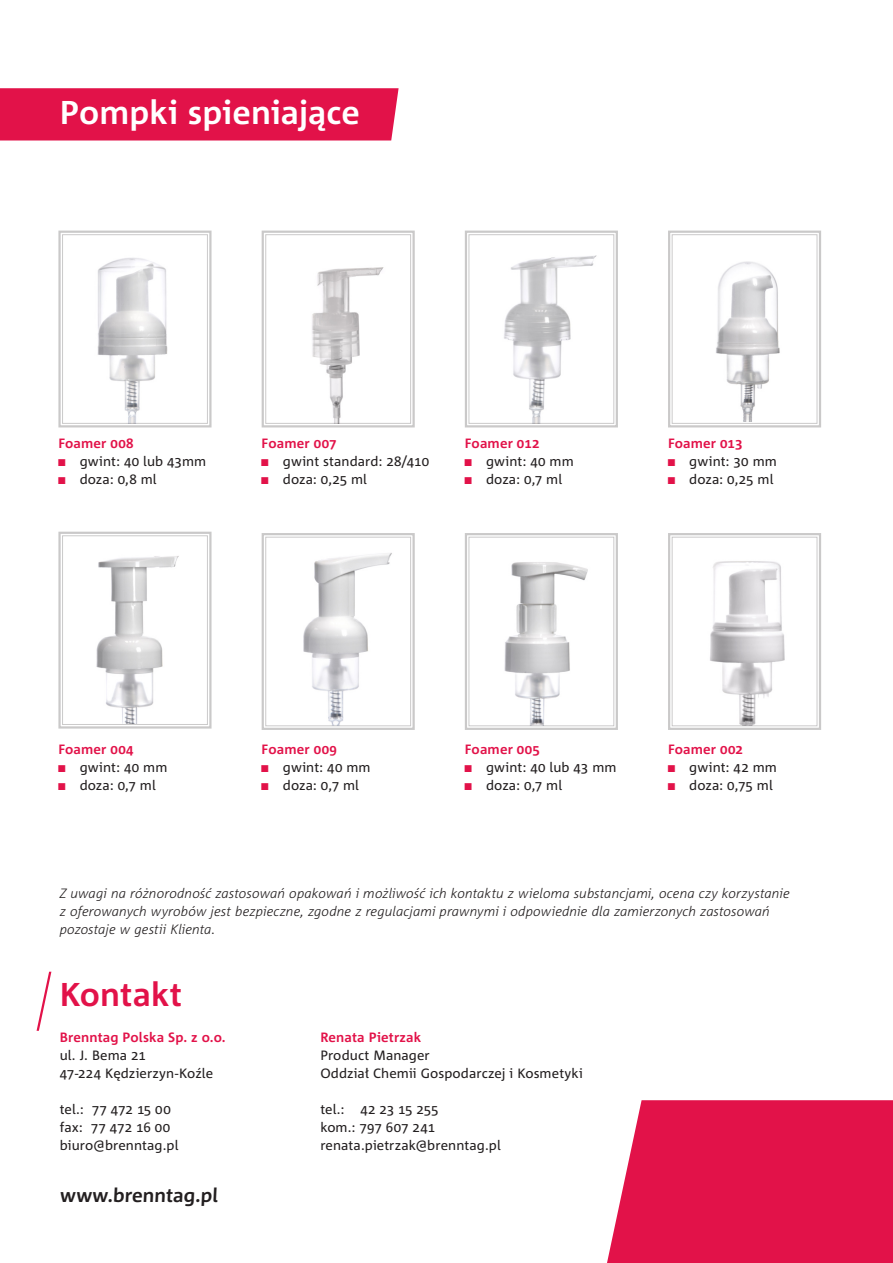
<style>
.page{position:relative;width:893px;height:1263px;background:#fff}
.page>*{position:absolute;margin:0;border:0;box-sizing:border-box;transform-origin:0 0}
.White_Headline__Blue{font:700 33px "Corpid E1 s";letter-spacing:.005em;color:#fff}
.t1{font:700 33px "Corpid E1 s";letter-spacing:.005em;color:#e21249}
.t2{font:700 19.35px "Corpid E1 s";color:#231f20}
.Main_Body_Text{font:13.5px/18px "Corpid E1 s";letter-spacing:.005em;color:#231f20}
.Bullet_List__SQUARE{font:italic 300 13.5px/18px "Corpid E1 s";color:#231f20}
.Bullet_List__SQUARE-2{font:700 13.5px "Corpid E1 s";letter-spacing:.01em;color:#e21249}
.Main_Body_Text-2{font:700 13.5px "Corpid E1 s";letter-spacing:.01em;color:#e21249}
.s1{color:#e21249}
</style>
<div class="page">
<svg style="left:607px;top:1100px;width:286px;height:163px;background:#e42457"></svg>
<svg style="left:37px;top:972px;width:14px;height:59px"></svg>
<div style="left:0;top:88px;width:399px;height:52px;background:#e21249"></div>
<svg style="left:58px;top:230px;width:154px;height:198px"></svg>
<svg style="left:261px;top:230px;width:154px;height:198px"></svg>
<svg style="left:465px;top:230px;width:153px;height:198px"></svg>
<svg style="left:668px;top:230px;width:153px;height:198px"></svg>
<svg style="left:58px;top:531px;width:154px;height:198px"></svg>
<svg style="left:261px;top:533px;width:154px;height:197px"></svg>
<svg style="left:465px;top:533px;width:153px;height:197px"></svg>
<svg style="left:668px;top:533px;width:153px;height:197px"></svg>
<p class="White_Headline__Blue" style="left:60px;top:92px;width:301px">Pompki spieniające</p>
<p class="Bullet_List__SQUARE-2" style="left:58px;top:435px;width:77px">Foamer 008</p>
<p class="Main_Body_Text" style="left:58px;top:452px;width:149px"><span class="s1">•</span> gwint: 40 lub 43mm</p>
<p class="Main_Body_Text" style="left:58px;top:470px;width:100px"><span class="s1">•</span> doza: 0,8 ml</p>
<p class="Bullet_List__SQUARE-2" style="left:262px;top:435px;width:77px">Foamer 007</p>
<p class="Main_Body_Text" style="left:262px;top:452px;width:169px"><span class="s1">•</span> gwint standard: 28/410</p>
<p class="Main_Body_Text" style="left:262px;top:470px;width:107px"><span class="s1">•</span> doza: 0,25 ml</p>
<p class="Bullet_List__SQUARE-2" style="left:465px;top:435px;width:76px">Foamer 012</p>
<p class="Main_Body_Text" style="left:465px;top:452px;width:110px"><span class="s1">•</span> gwint: 40 mm</p>
<p class="Main_Body_Text" style="left:465px;top:470px;width:99px"><span class="s1">•</span> doza: 0,7 ml</p>
<p class="Bullet_List__SQUARE-2" style="left:668px;top:435px;width:76px">Foamer 013</p>
<p class="Main_Body_Text" style="left:668px;top:452px;width:110px"><span class="s1">•</span> gwint: 30 mm</p>
<p class="Main_Body_Text" style="left:668px;top:470px;width:107px"><span class="s1">•</span> doza: 0,25 ml</p>
<p class="Bullet_List__SQUARE-2" style="left:58px;top:741px;width:77px">Foamer 004</p>
<p class="Main_Body_Text" style="left:58px;top:758px;width:110px"><span class="s1">•</span> gwint: 40 mm</p>
<p class="Main_Body_Text" style="left:58px;top:776px;width:99px"><span class="s1">•</span> doza: 0,7 ml</p>
<p class="Bullet_List__SQUARE-2" style="left:262px;top:741px;width:77px">Foamer 009</p>
<p class="Main_Body_Text" style="left:262px;top:758px;width:110px"><span class="s1">•</span> gwint: 40 mm</p>
<p class="Main_Body_Text" style="left:262px;top:776px;width:99px"><span class="s1">•</span> doza: 0,7 ml</p>
<p class="Bullet_List__SQUARE-2" style="left:465px;top:741px;width:77px">Foamer 005</p>
<p class="Main_Body_Text" style="left:465px;top:758px;width:153px"><span class="s1">•</span> gwint: 40 lub 43 mm</p>
<p class="Main_Body_Text" style="left:465px;top:776px;width:99px"><span class="s1">•</span> doza: 0,7 ml</p>
<p class="Bullet_List__SQUARE-2" style="left:668px;top:741px;width:77px">Foamer 002</p>
<p class="Main_Body_Text" style="left:668px;top:758px;width:110px"><span class="s1">•</span> gwint: 42 mm</p>
<p class="Main_Body_Text" style="left:668px;top:776px;width:106px"><span class="s1">•</span> doza: 0,75 ml</p>
<p class="Bullet_List__SQUARE" style="left:60px;top:884px;width:732px">Z uwagi na różnorodność zastosowań opakowań i możliwość ich kontaktu z wieloma substancjami, ocena czy korzystanie</p>
<p class="Bullet_List__SQUARE" style="left:60px;top:902px;width:712px">z oferowanych wyrobów jest bezpieczne, zgodne z regulacjami prawnymi i odpowiednie dla zamierzonych zastosowań pozostaje w gestii Klienta.</p>
<p class="t1" style="left:60px;top:974px;width:124px">Kontakt</p>
<p class="Main_Body_Text-2" style="left:60px;top:1029px;width:168px">Brenntag Polska Sp. z o.o.</p>
<p class="Main_Body_Text" style="left:60px;top:1046px;width:88px">ul. J. Bema 21</p>
<p class="Main_Body_Text" style="left:60px;top:1064px;width:155px">47-224 Kędzierzyn-Koźle</p>
<p class="Main_Body_Text" style="left:60px;top:1100px;width:113px">tel.: 77 472 15 00</p>
<p class="Main_Body_Text" style="left:60px;top:1118px;width:112px">fax: 77 472 16 00</p>
<p class="Main_Body_Text" style="left:60px;top:1136px;width:120px">biuro@brenntag.pl</p>
<p class="t2" style="left:60px;top:1183px;width:161px">www.brenntag.pl</p>
<p class="Main_Body_Text-2" style="left:320px;top:1029px;width:102px">Renata Pietrzak</p>
<p class="Main_Body_Text" style="left:320px;top:1046px;width:264px">Product Manager<br>Oddział Chemii Gospodarczej i Kosmetyki</p>
<p class="Main_Body_Text" style="left:320px;top:1100px;width:120px">tel.: 42 23 15 255</p>
<p class="Main_Body_Text" style="left:320px;top:1118px;width:117px">kom.: 797 607 241</p>
<p class="Main_Body_Text" style="left:320px;top:1136px;width:182px">renata.pietrzak@brenntag.pl</p>
</div>
